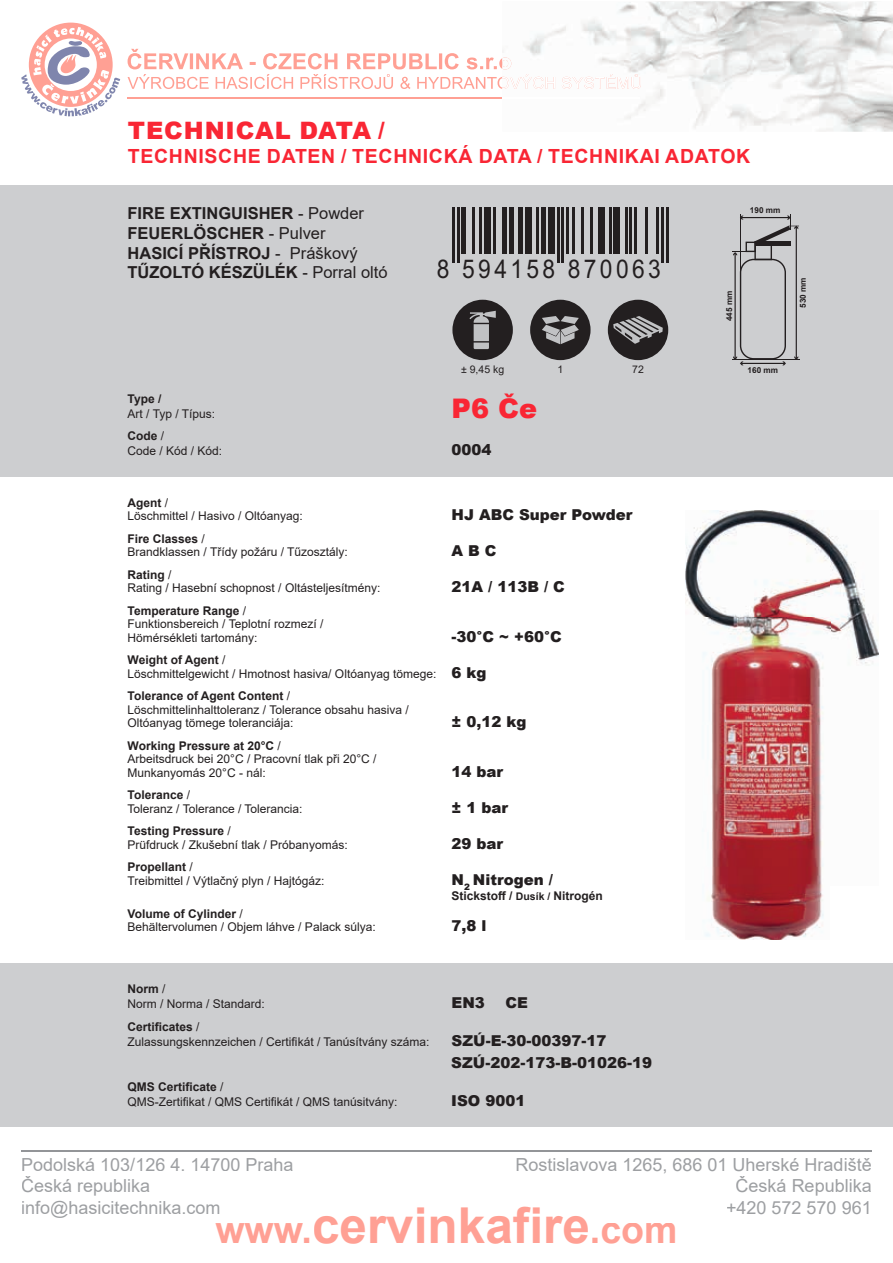
<style>
.page{position:relative;width:893px;height:1263px;background:#fff}
.page>*{position:absolute;margin:0;border:0;box-sizing:border-box;transform-origin:0 0}
.t1{font:700 49.5px "Arial";color:#ffa094}
.t2{font:900 27px "Arial";color:#f92634}
.t3{font:25.8px "Arial";letter-spacing:.145em;color:#231f20;scale:.89 1}
.t4{font:900 24px "Arial";letter-spacing:.035em;color:#f92634}
.t5{font:700 19.5px "Arial";letter-spacing:.035em;color:#f92634}
.t6{font:18px/21.6px "Arial";color:#9d9fa2}
.t7{font:700 16.5px/19.8px "Arial";color:#231f20}
.t8{font:900 15px "Arial";color:#231f20}
.t9{font:12px/13.5px "Arial";color:#231f20}
.t10{font:700 12px "Arial";color:#231f20}
.t11{font:10.5px "Arial";color:#231f20}
.t12{font:700 8.25px "Arial";color:#231f20}
.s1{font-weight:700}
.s2{font-weight:400}
.s3{font-weight:900;font-size:15px}
.s4{font-size:10.5px}
.s5{font-size:37.5px}
</style>
<div class="page">
<img style="left:524px;top:1px;width:369px;height:131px">
<svg style="left:21px;top:23px;width:99px;height:93px"></svg>
<hr style="left:21px;top:1150px;width:851px;height:1px;background:#939598">
<img style="left:525px;top:74px;width:113px;height:3px">
<img style="left:517px;top:77px;width:124px;height:12px">
<svg style="left:128px;top:49px;width:389px;height:40px"></svg>
<hr style="left:128px;top:97px;width:374px;height:2px;background:#ffa094">
<img style="left:524px;top:97px;width:116px;height:2px">
<div style="left:0;top:186px;width:893px;height:291px;background:#cdced0"></div>
<div style="left:0;top:963px;width:893px;height:164px;background:#cdced0"></div>
<hr style="left:452px;top:207px;width:3px;height:56px;background:#231f20">
<hr style="left:457px;top:207px;width:2px;height:56px;background:#231f20">
<hr style="left:557px;top:207px;width:2px;height:56px;background:#231f20">
<hr style="left:562px;top:207px;width:2px;height:56px;background:#231f20">
<hr style="left:661px;top:207px;width:2px;height:56px;background:#231f20">
<hr style="left:666px;top:207px;width:2px;height:56px;background:#231f20">
<hr style="left:657px;top:207px;width:2px;height:46px;background:#231f20">
<hr style="left:646px;top:207px;width:2px;height:46px;background:#231f20">
<hr style="left:634px;top:207px;width:2px;height:46px;background:#231f20">
<hr style="left:630px;top:207px;width:2px;height:46px;background:#231f20">
<hr style="left:625px;top:207px;width:2px;height:46px;background:#231f20">
<hr style="left:609px;top:207px;width:2px;height:46px;background:#231f20">
<hr style="left:591px;top:207px;width:2px;height:46px;background:#231f20">
<hr style="left:582px;top:207px;width:2px;height:46px;background:#231f20">
<hr style="left:573px;top:207px;width:2px;height:46px;background:#231f20">
<hr style="left:566px;top:207px;width:2px;height:46px;background:#231f20">
<hr style="left:537px;top:207px;width:2px;height:46px;background:#231f20">
<hr style="left:493px;top:207px;width:2px;height:46px;background:#231f20">
<hr style="left:479px;top:207px;width:3px;height:46px;background:#231f20">
<hr style="left:473px;top:207px;width:2px;height:46px;background:#231f20">
<div style="left:461px;top:207px;width:5px;height:46px;background:#231f20"></div>
<div style="left:502px;top:207px;width:5px;height:46px;background:#231f20"></div>
<div style="left:509px;top:207px;width:5px;height:46px;background:#231f20"></div>
<div style="left:518px;top:207px;width:5px;height:46px;background:#231f20"></div>
<hr style="left:541px;top:207px;width:4px;height:46px;background:#231f20">
<div style="left:613px;top:207px;width:7px;height:46px;background:#231f20"></div>
<div style="left:598px;top:207px;width:6px;height:46px;background:#231f20"></div>
<div style="left:548px;top:207px;width:6px;height:46px;background:#231f20"></div>
<div style="left:525px;top:207px;width:7px;height:46px;background:#231f20"></div>
<div style="left:484px;top:207px;width:7px;height:46px;background:#231f20"></div>
<div style="left:452px;top:300px;width:61px;height:60px;background:#231f20;border-radius:30px"></div>
<svg style="left:469px;top:311px;width:27px;height:38px"></svg>
<div style="left:530px;top:300px;width:61px;height:60px;background:#231f20;border-radius:30px"></div>
<svg style="left:542px;top:316px;width:37px;height:28px"></svg>
<div style="left:608px;top:300px;width:60px;height:60px;background:#231f20;border-radius:30px"></div>
<svg style="left:613px;top:316px;width:50px;height:28px"></svg>
<img style="left:686px;top:511px;width:193px;height:429px">
<svg style="left:732px;top:214px;width:67px;height:151px"></svg>
<hr style="left:755px;top:241px;width:35px;height:4px;background:#231f20">
<h3 class="t4" style="left:128px;top:113px;width:258px">TECHNICAL DATA <span class="s1">/</span></h3>
<h3 class="t5" style="left:128px;top:142px;width:624px">TECHNISCHE DATEN / TECHNICKÁ DATA / TECHNIKAI ADATOK</h3>
<h3 class="t7" style="left:128px;top:203px;width:262px">FIRE EXTINGUISHER <span class="s2">- Powder<br></span>FEUERLÖSCHER <span class="s2">- Pulver<br></span>HASICÍ PŘÍSTROJ <span class="s2">- Práškový<br></span>TŰZOLTÓ KÉSZÜLÉK <span class="s2">- Porral oltó</span></h3>
<p class="t10" style="left:128px;top:390px;width:35px">Type /</p>
<p class="t9" style="left:128px;top:407px;width:89px">Art / Typ / Típus:</p>
<p class="t9" style="left:128px;top:429px;width:96px;line-height:15px"><span class="s1">Code</span> /<br>Code / Kód / Kód:</p>
<h3 class="t3" style="left:437px;top:251px;width:253px">8 594158 870063</h3>
<p class="t11" style="left:461px;top:362px;width:45px">± 9,45 kg</p>
<p class="t11" style="left:557px;top:362px;width:7px">1</p>
<p class="t11" style="left:632px;top:362px;width:13px">72</p>
<h2 class="t2" style="left:452px;top:389px;width:87px">P6 Če</h2>
<p class="t8" style="left:452px;top:439px;width:42px">0004</p>
<p class="t9" style="left:128px;top:496px;width:177px"><span class="s1">Agent</span> /<br>Löschmittel / Hasivo / Oltóanyag:</p>
<p class="t8" style="left:452px;top:504px;width:182px">HJ ABC Super Powder</p>
<p class="t9" style="left:128px;top:532px;width:222px"><span class="s1">Fire Classes</span> /<br>Brandklassen / Třídy požáru / Tűzosztály:</p>
<p class="t8" style="left:452px;top:540px;width:46px">A B C</p>
<p class="t9" style="left:128px;top:568px;width:254px"><span class="s1">Rating</span> /<br>Rating / Hasební schopnost / Oltásteljesítmény:</p>
<p class="t8" style="left:452px;top:576px;width:115px">21A / 113B / C</p>
<p class="t9" style="left:128px;top:604px;width:197px"><span class="s1">Temperature Range</span> /<br>Funktionsbereich / Teplotní rozmezí /<br>Hömérsékleti tartomány:</p>
<p class="t8" style="left:452px;top:625px;width:112px">-30°C ~ +60°C</p>
<p class="t9" style="left:128px;top:653px;width:361px"><span class="s1">Weight of Agent</span> /<br>Löschmittelgewicht / Hmotnost hasiva/ Oltóanyag tömege: <span class="s3">6 kg</span></p>
<p class="t9" style="left:128px;top:689px;width:283px"><span class="s1">Tolerance of Agent Content</span> /<br>Löschmittelinhalttoleranz / Tolerance obsahu hasiva /<br>Oltóanyag tömege toleranciája:</p>
<p class="t8" style="left:452px;top:711px;width:76px">± 0,12 kg</p>
<p class="t9" style="left:128px;top:739px;width:251px"><span class="s1">Working Pressure at 20°C</span> /<br>Arbeitsdruck bei 20°C / Pracovní tlak při 20°C /<br>Munkanyomás 20°C - nál:</p>
<p class="t8" style="left:452px;top:760px;width:53px">14 bar</p>
<p class="t9" style="left:128px;top:788px;width:176px"><span class="s1">Tolerance</span> /<br>Toleranz / Tolerance / Tolerancia:</p>
<p class="t8" style="left:452px;top:796px;width:58px">± 1 bar</p>
<p class="t9" style="left:128px;top:824px;width:222px"><span class="s1">Testing Pressure</span> /<br>Prüfdruck / Zkušební tlak / Próbanyomás:</p>
<p class="t8" style="left:452px;top:832px;width:53px">29 bar</p>
<p class="t9" style="left:128px;top:860px;width:198px"><span class="s1">Propellant</span> /<br>Treibmittel / Výtlačný plyn / Hajtógáz:</p>
<p class="t8" style="left:452px;top:868px;width:103px">N<sub>2</sub> Nitrogen /</p>
<p class="t10" style="left:452px;top:887px;width:153px">Stickstoff / <span class="s4">Dusík /</span> Nitrogén</p>
<p class="t9" style="left:128px;top:907px;width:250px"><span class="s1">Volume of Cylinder</span> /<br>Behältervolumen / Objem láhve / Palack súlya:</p>
<p class="t8" style="left:452px;top:915px;width:36px">7,8 l</p>
<p class="t12" style="left:750px;top:204px;width:32px">190 mm</p>
<p class="t12" style="left:723px;top:321px;width:32px;rotate:-90deg">445 mm</p>
<p class="t12" style="left:748px;top:364px;width:32px">160 mm</p>
<p class="t12" style="left:797px;top:308px;width:32px;rotate:-90deg">530 mm</p>
<p class="t9" style="left:128px;top:981px;width:139px;line-height:15px"><span class="s1">Norm</span> /<br>Norm / Norma / Standard:</p>
<p class="t8" style="left:452px;top:992px;width:35px">EN3</p>
<p class="t8" style="left:506px;top:992px;width:24px">CE</p>
<p class="t9" style="left:128px;top:1019px;width:303px;line-height:15px"><span class="s1">Certificates</span> /<br>Zulassungskennzeichen / Certifikát / Tanúsítvány száma:</p>
<p class="t8" style="left:452px;top:1029px;width:157px">SZÚ-E-30-00397-17</p>
<p class="t9" style="left:128px;top:1079px;width:272px;line-height:15px"><span class="s1">QMS Certificate</span> /<br>QMS-Zertifikat / QMS Certifikát / QMS tanúsitvány:</p>
<p class="t8" style="left:451px;top:1052px;width:202px">SZÚ-202-173-B-01026-19</p>
<p class="t8" style="left:451px;top:1089px;width:76px">ISO 9001</p>
<h3 class="t6" style="left:21px;top:1153px;width:274px">Podolská 103/126 4. 14700 Praha<br>Česká republika info@hasicitechnika.com</h3>
<h3 class="t6" style="left:515px;top:1153px;width:358px;text-align:right">Rostislavova 1265, 686 01 Uherské Hradiště<br>Česká Republika<br>+420 572 570 961</h3>
<h1 class="t1" style="left:215px;top:1191px;width:463px"><span class="s5">www.</span>cervinkafire<span class="s5">.com</span></h1>
</div>
